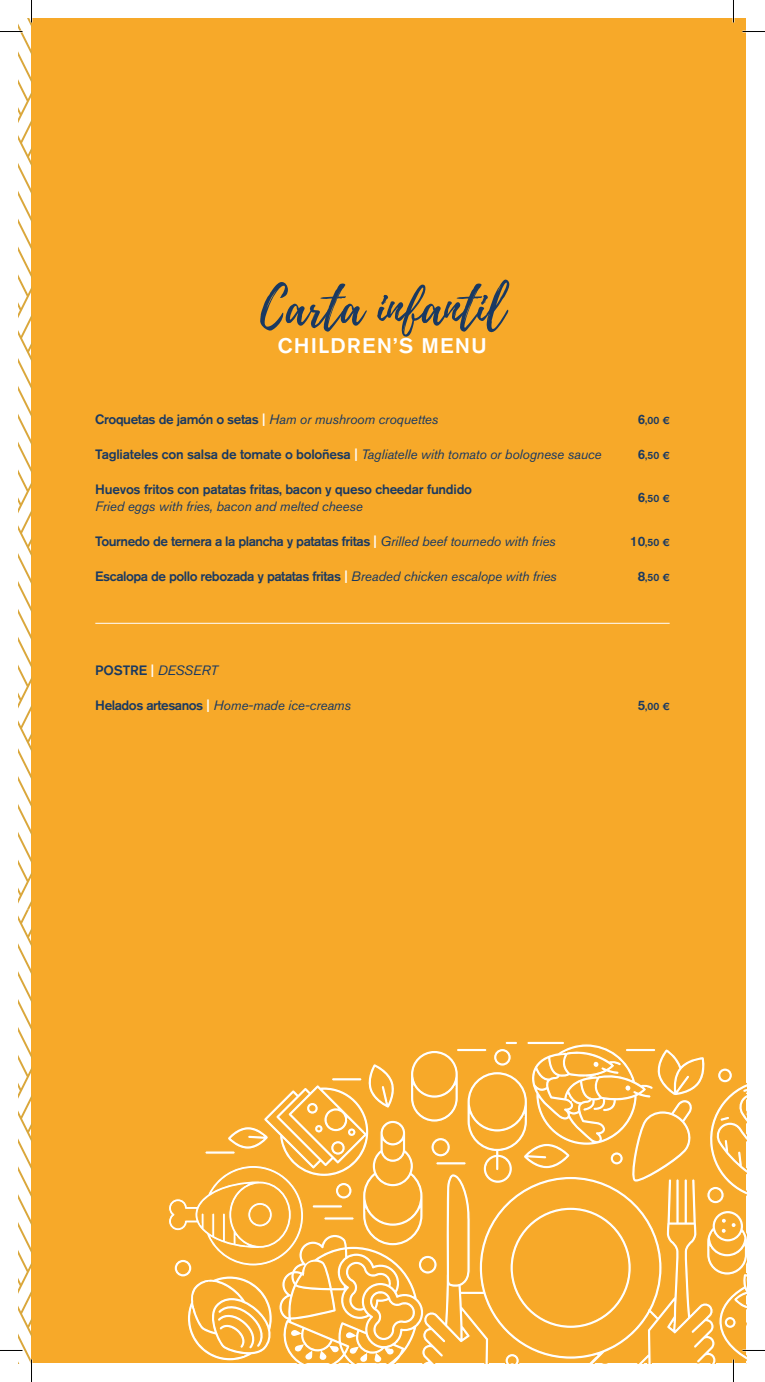
<style>
.page{position:relative;width:765px;height:1382px;background:#fff}
.page>*{position:absolute;margin:0;border:0;box-sizing:border-box;transform-origin:0 0}
.t1{font:51px "Playlist Script";color:#193962}
.t2{font:500 21px "Akzidenz Grotesk BQ";letter-spacing:.05em;color:#fff}
.t3{font:italic 13.5px "Akzidenz Grotesk BQ";letter-spacing:-.01em;color:#193962}
.t4{font:500 13.5px "Akzidenz Grotesk BQ";letter-spacing:-.035em;color:#193962}
.t5{font:500 10.5px "Akzidenz Grotesk BQ";color:#193962}
.s1{font-weight:500;font-style:normal}
.s2{font-weight:500;font-style:normal;color:#fff}
.s3{font-size:13.5px}
.s4{color:#fff}
.s5{font-weight:400;font-style:italic}
</style>
<div class="page">
<div style="left:32px;top:19px;width:714px;height:1343px;background:#f7a929"></div>
<svg style="left:169px;top:1048px;width:290px;height:314px"></svg>
<svg style="left:19px;top:19px;width:13px;height:1343px"></svg>
<hr style="left:95px;top:623px;width:574px;height:1px;background:#fff">
<hr style="left:0;top:1349px;width:22px;height:2px;background:#fff">
<hr style="left:732px;top:0;width:2px;height:22px;background:#fff">
<svg style="left:0;top:31px;width:22px;height:1px"></svg>
<svg style="left:742px;top:31px;width:23px;height:1px"></svg>
<svg style="left:31px;top:0;width:1px;height:22px"></svg>
<svg style="left:31px;top:1359px;width:1px;height:22px"></svg>
<svg style="left:733px;top:0;width:1px;height:22px"></svg>
<svg style="left:465px;top:1041px;width:300px;height:340px"></svg>
<h1 class="t1" style="left:260px;top:271px;width:246px">Carta infantil</h1>
<h2 class="t2" style="left:278px;top:333px;width:211px">CHILDREN’S MENU</h2>
<p class="t3" style="left:95px;top:411px;width:344px"><span class="s1">Croquetas de jamón o setas</span> <span class="s2">|</span> Ham or mushroom croquettes</p>
<p class="t5" style="left:637px;top:414px;width:33px"><span class="s3">6</span>,00 €</p>
<p class="t3" style="left:95px;top:446px;width:508px"><span class="s1">Tagliateles con salsa de tomate o boloñesa</span> <span class="s2">|</span> Tagliatelle with tomato or bolognese sauce</p>
<p class="t5" style="left:637px;top:449px;width:33px"><span class="s3">6</span>,50 €</p>
<p class="t4" style="left:95px;top:481px;width:378px">Huevos fritos con patatas fritas, bacon y queso cheedar fundido</p>
<p class="t3" style="left:95px;top:498px;width:269px">Fried eggs with fries, bacon and melted cheese</p>
<p class="t5" style="left:637px;top:492px;width:33px"><span class="s3">6</span>,50 €</p>
<p class="t4" style="left:95px;top:533px;width:462px">Tournedo de ternera a la plancha y patatas fritas <span class="s4">|</span> <span class="s5">Grilled beef tournedo with fries</span></p>
<p class="t5" style="left:630px;top:535px;width:41px"><span class="s3">10</span>,50 €</p>
<p class="t4" style="left:95px;top:568px;width:463px">Escalopa de pollo rebozada y patatas fritas <span class="s4">|</span> <span class="s5">Breaded chicken escalope with fries</span></p>
<p class="t5" style="left:637px;top:570px;width:33px"><span class="s3">8</span>,50 €</p>
<p class="t3" style="left:95px;top:662px;width:124px"><span class="s1">POSTRE</span> <span class="s2">|</span> DESSERT</p>
<p class="t3" style="left:95px;top:697px;width:257px"><span class="s1">Helados artesanos</span> <span class="s2">|</span> Home-made ice-creams</p>
<p class="t5" style="left:637px;top:700px;width:33px"><span class="s3">5</span>,00 €</p>
</div>
